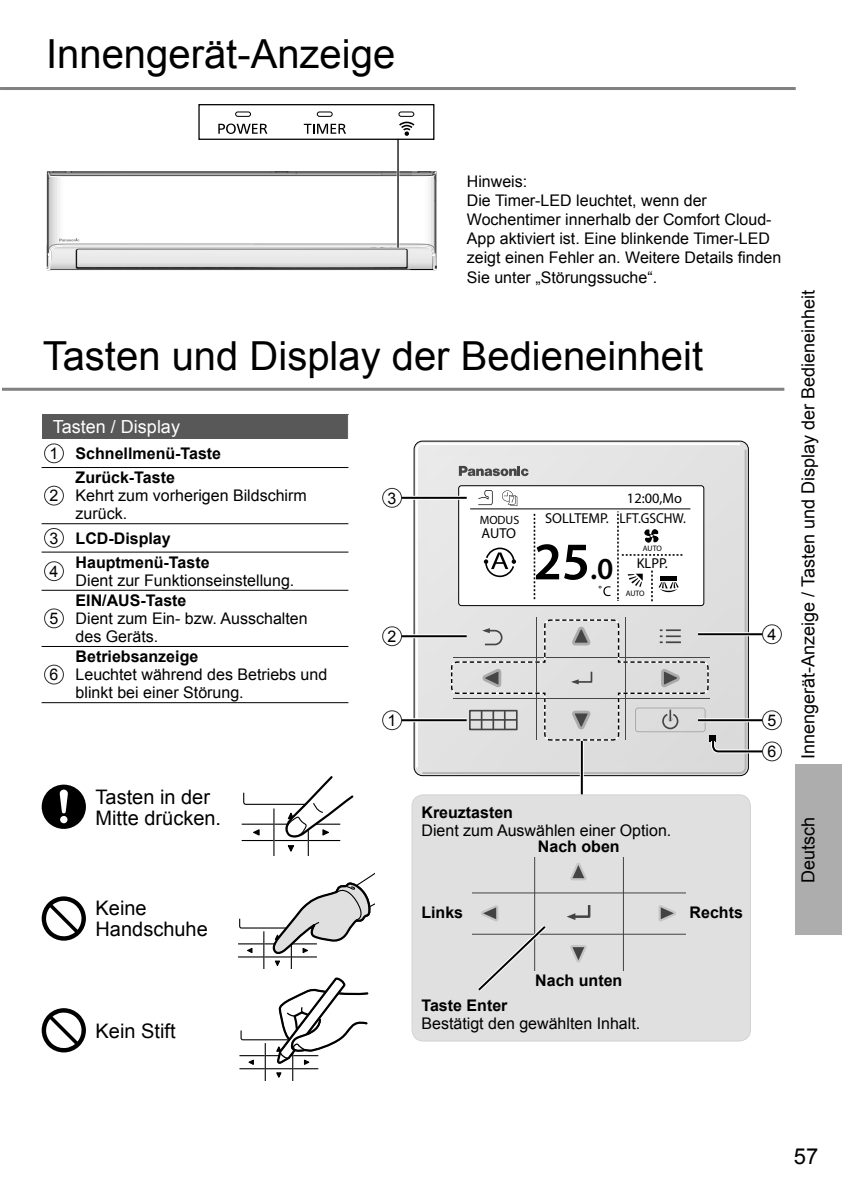
<style>
.page{position:relative;width:842px;height:1194px;background:#fff}
.page>*{position:absolute;margin:0;border:0;box-sizing:border-box;transform-origin:0 0}
.t1{font:40px "Arial";color:#000}
.t2{font:22px "Arial";color:#000}
.t3{font:20px/21px "Arial";color:#000}
.t4{font:18px "Arial";color:#000}
.t5{font:18px "Arial";color:#fff}
.t6{font:16px/19.2px "Arial";color:#000}
.t7{font:700 16px/33.2px "Arial";color:#000}
.t8{font:14.4px/20px "Myriad";color:#000;text-align:right}
.t9{font:12px "Myriad";color:#000}
.t10{font:8px "Myriad";letter-spacing:-.025em;color:#000}
.s1{font-weight:400}
.s2{font-family:"Myriad Pro";font-weight:600;font-size:53.2px}
.s3{font-family:"Myriad Pro";font-weight:600;font-size:30.6px}
</style>
<div class="page">
<hr style="left:2px;top:87px;width:794px;height:3px;background:#808080">
<div style="left:796px;top:764px;width:46px;height:170px;background:#adadad"></div>
<div style="left:42px;top:414px;width:306px;height:25px;background:#585858"></div>
<svg style="left:348px;top:414px;width:1px;height:25px"></svg>
<hr style="left:42px;top:467px;width:306px;height:1px;background:#000">
<hr style="left:42px;top:523px;width:306px;height:1px;background:#000">
<hr style="left:42px;top:551px;width:306px;height:1px;background:#000">
<hr style="left:42px;top:589px;width:306px;height:1px;background:#000">
<hr style="left:42px;top:646px;width:306px;height:1px;background:#000">
<hr style="left:42px;top:702px;width:306px;height:1px;background:#000">
<div style="left:44px;top:443px;width:20px;height:20px;border:1px solid #2e2e2e;border-radius:50%"></div>
<div style="left:44px;top:485px;width:20px;height:20px;border:1px solid #2e2e2e;border-radius:50%"></div>
<div style="left:44px;top:528px;width:20px;height:19px;border:1px solid #2e2e2e;border-radius:50%"></div>
<div style="left:44px;top:561px;width:20px;height:20px;border:1px solid #2e2e2e;border-radius:50%"></div>
<div style="left:44px;top:608px;width:20px;height:20px;border:1px solid #2e2e2e;border-radius:50%"></div>
<div style="left:44px;top:664px;width:20px;height:20px;border:1px solid #2e2e2e;border-radius:50%"></div>
<svg style="left:42px;top:784px;width:44px;height:44px"></svg>
<hr style="left:242px;top:823px;width:98px;height:1px;background:#000">
<hr style="left:242px;top:839px;width:98px;height:1px;background:#000">
<hr style="left:273px;top:808px;width:1px;height:47px;background:#000">
<hr style="left:308px;top:808px;width:1px;height:47px;background:#000">
<svg style="left:243px;top:776px;width:111px;height:76px"></svg>
<svg style="left:42px;top:896px;width:44px;height:44px"></svg>
<hr style="left:238px;top:943px;width:79px;height:1px;background:#000">
<hr style="left:238px;top:956px;width:79px;height:1px;background:#000">
<hr style="left:263px;top:931px;width:1px;height:37px;background:#000">
<hr style="left:291px;top:931px;width:1px;height:37px;background:#000">
<svg style="left:239px;top:873px;width:135px;height:93px"></svg>
<svg style="left:42px;top:1008px;width:44px;height:44px"></svg>
<hr style="left:239px;top:1054px;width:79px;height:1px;background:#000">
<hr style="left:239px;top:1067px;width:79px;height:1px;background:#000">
<hr style="left:265px;top:1042px;width:1px;height:38px;background:#000">
<hr style="left:292px;top:1042px;width:1px;height:38px;background:#000">
<svg style="left:240px;top:977px;width:129px;height:101px"></svg>
<svg style="left:420px;top:447px;width:327px;height:327px;background:#cecece"></svg>
<svg style="left:415px;top:442px;width:327px;height:327px"></svg>
<svg style="left:580px;top:755px;width:4px;height:39px"></svg>
<hr style="left:581px;top:740px;width:2px;height:57px;background:#000">
<svg style="left:402px;top:634px;width:48px;height:4px"></svg>
<hr style="left:393px;top:635px;width:74px;height:2px;background:#000">
<svg style="left:402px;top:495px;width:65px;height:4px"></svg>
<hr style="left:393px;top:496px;width:74px;height:2px;background:#000">
<svg style="left:402px;top:718px;width:48px;height:4px"></svg>
<hr style="left:393px;top:719px;width:74px;height:2px;background:#000">
<div style="left:383px;top:626px;width:18px;height:19px;background:#fff;border-radius:50%"></div>
<div style="left:382px;top:626px;width:20px;height:20px;border:1px solid #2e2e2e;border-radius:50%"></div>
<div style="left:383px;top:488px;width:18px;height:19px;background:#fff;border-radius:50%"></div>
<div style="left:382px;top:487px;width:20px;height:20px;border:1px solid #2e2e2e;border-radius:50%"></div>
<div style="left:383px;top:710px;width:18px;height:19px;background:#fff;border-radius:50%"></div>
<div style="left:382px;top:710px;width:20px;height:20px;border:1px solid #2e2e2e;border-radius:50%"></div>
<div style="left:762px;top:624px;width:20px;height:20px;border:1px solid #2e2e2e;border-radius:50%"></div>
<div style="left:762px;top:710px;width:20px;height:20px;border:1px solid #2e2e2e;border-radius:50%"></div>
<div style="left:762px;top:741px;width:20px;height:20px;border:1px solid #2e2e2e;border-radius:50%"></div>
<svg style="left:450px;top:618px;width:324px;height:137px;background:#d4d4d4"></svg>
<div style="left:412px;top:794px;width:338px;height:246px;background:#e0e0e0;border-radius:11px"></div>
<div style="left:412px;top:794px;width:339px;height:246px;border:1px solid #d3d3d3;border-radius:11px"></div>
<svg style="left:570px;top:863px;width:17px;height:17px"></svg>
<svg style="left:570px;top:945px;width:17px;height:17px"></svg>
<svg style="left:658px;top:905px;width:18px;height:16px"></svg>
<hr style="left:472px;top:892px;width:213px;height:1px;background:#434343">
<hr style="left:472px;top:933px;width:213px;height:1px;background:#434343">
<hr style="left:534px;top:857px;width:1px;height:113px;background:#434343">
<hr style="left:623px;top:857px;width:1px;height:113px;background:#434343">
<svg style="left:567px;top:905px;width:24px;height:14px"></svg>
<svg style="left:473px;top:904px;width:77px;height:87px"></svg>
<svg style="left:502px;top:490px;width:15px;height:16px"></svg>
<svg style="left:478px;top:490px;width:15px;height:15px"></svg>
<svg style="left:534px;top:513px;width:1px;height:86px"></svg>
<svg style="left:599px;top:585px;width:12px;height:11px"></svg>
<svg style="left:617px;top:511px;width:65px;height:90px"></svg>
<svg style="left:484px;top:547px;width:32px;height:30px"></svg>
<hr style="left:470px;top:508px;width:220px;height:1px;background:#000">
<hr style="left:2px;top:387px;width:782px;height:3px;background:#808080">
<svg style="left:47px;top:171px;width:390px;height:100px"></svg>
<hr style="left:397px;top:139px;width:2px;height:109px;background:#000">
<div style="left:198px;top:104px;width:236px;height:36px;border:1px solid #000"></div>
<div style="left:235px;top:112px;width:16px;height:5px;border:1px solid #000;border-radius:2px"></div>
<div style="left:399px;top:112px;width:15px;height:5px;border:1px solid #000;border-radius:2px"></div>
<div style="left:317px;top:112px;width:16px;height:5px;border:1px solid #000;border-radius:2px"></div>
<svg style="left:304px;top:124px;width:42px;height:10px"></svg>
<svg style="left:218px;top:123px;width:49px;height:11px"></svg>
<svg style="left:399px;top:122px;width:15px;height:14px"></svg>
<h1 class="t1" style="left:46px;top:31px;width:351px">Innengerät-Anzeige</h1>
<p class="t6" style="left:467px;top:171px;width:316px">Hinweis:<br>Die Timer-LED leuchtet, wenn der Wochentimer innerhalb der Comfort Cloud-App aktiviert ist. Eine blinkende Timer-LED zeigt einen Fehler an. Weitere Details finden Sie unter „Störungssuche“.</p>
<h1 class="t1" style="left:43px;top:333px;width:662px">Tasten und Display der Bedieneinheit</h1>
<p class="t5" style="left:53px;top:417px;width:129px">Tasten / Display</p>
<p class="t7" style="left:50px;top:437px;width:173px"><span class="s1">1</span> Schnellmenü-Taste</p>
<p class="t6" style="left:50px;top:486px;width:10px">2</p>
<p class="t7" style="left:76px;top:461px;width:101px">Zurück-Taste</p>
<p class="t6" style="left:76px;top:486px;width:233px;line-height:18px">Kehrt zum vorherigen Bildschirm zurück.</p>
<p class="t7" style="left:50px;top:521px;width:123px"><span class="s1">3</span> LCD-Display<br><span class="s1">4</span></p>
<p class="t7" style="left:76px;top:545px;width:135px">Hauptmenü-Taste</p>
<p class="t6" style="left:76px;top:570px;width:220px">Dient zur Funktionseinstellung.</p>
<p class="t6" style="left:50px;top:609px;width:10px">5</p>
<p class="t6" style="left:50px;top:665px;width:10px">6</p>
<p class="t7" style="left:76px;top:584px;width:112px">EIN/AUS-Taste</p>
<p class="t6" style="left:76px;top:609px;width:234px;line-height:18px">Dient zum Ein- bzw. Ausschalten des Geräts.</p>
<p class="t7" style="left:76px;top:640px;width:124px">Betriebsanzeige</p>
<p class="t6" style="left:76px;top:665px;width:253px;line-height:18px">Leuchtet während des Betriebs und blinkt bei einer Störung.</p>
<p class="t3" style="left:96px;top:785px;width:127px">Tasten in der<br>Mitte drücken.</p>
<p class="t3" style="left:96px;top:897px;width:114px">Keine<br>Handschuhe</p>
<p class="t3" style="left:96px;top:1019px;width:82px">Kein Stift</p>
<p class="t6" style="left:388px;top:488px;width:10px">3</p>
<p class="t6" style="left:388px;top:626px;width:10px">2</p>
<p class="t6" style="left:388px;top:710px;width:10px">1</p>
<p class="t9" style="left:480px;top:515px;width:41px">MODUS</p>
<p class="t8" style="left:482px;top:524px;width:36px">AUTO</p>
<p class="t8" style="left:545px;top:489px;width:142px">12:00,Mo<br>SOLLTEMP. LFT.GSCHW.</p>
<p class="t8" style="left:534px;top:554px;width:135px"><span class="s2">25</span><span class="s3">.0</span> KLPP.</p>
<p class="t10" style="left:626px;top:590px;width:20px">AUTO</p>
<p class="t10" style="left:643px;top:545px;width:20px">AUTO</p>
<p class="t7" style="left:421px;top:795px;width:93px">Kreuztasten</p>
<p class="t6" style="left:421px;top:820px;width:251px">Dient zum Auswählen einer Option.</p>
<p class="t7" style="left:538px;top:829px;width:83px">Nach oben</p>
<p class="t7" style="left:421px;top:895px;width:43px">Links</p>
<p class="t7" style="left:689px;top:895px;width:55px">Rechts</p>
<p class="t7" style="left:535px;top:963px;width:89px">Nach unten</p>
<p class="t7" style="left:421px;top:988px;width:87px">Taste Enter</p>
<p class="t6" style="left:421px;top:1013px;width:220px">Bestätigt den gewählten Inhalt.</p>
<p class="t6" style="left:767px;top:624px;width:10px">4</p>
<p class="t6" style="left:767px;top:704px;width:10px;line-height:31.2px">5<br>6</p>
<p class="t4" style="left:798px;top:758px;width:470px;rotate:-90deg">Innengerät-Anzeige / Tasten und Display der Bedieneinheit</p>
<p class="t4" style="left:798px;top:882px;width:68px;rotate:-90deg">Deutsch</p>
<h2 class="t2" style="left:794px;top:1143px;width:26px">57</h2>
</div>
